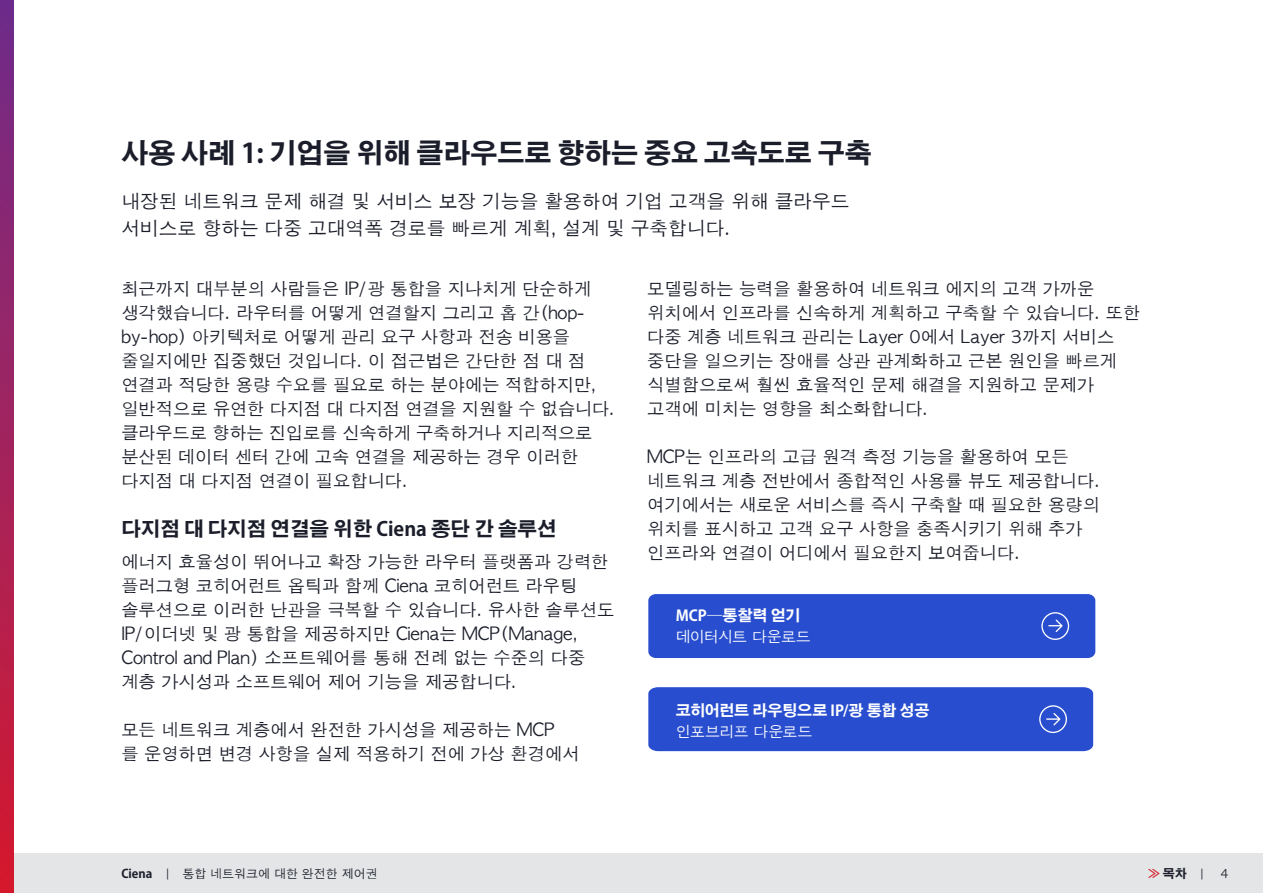
<style>
.page{position:relative;width:1263px;height:893px;background:#fff}
.page>*{position:absolute;margin:0;border:0;box-sizing:border-box;transform-origin:0 0}
.eBook_H1_Headings{font:700 27px "Adobe Gothic Std";color:#1b1e2a}
.eBook_H3_Headings{font:700 19.5px "Adobe Gothic Std";color:#1b1e2a}
.eBook_Use_Case_Intro{font:18.75px/27px "Apple Gothic";color:#1b1e2a}
.eBook_Body_Copy{font:17.25px/24px "Apple Gothic";color:#1b1e2a}
.Body_Copy{font:700 15px "Adobe Gothic Std";letter-spacing:-.015em;color:#fff}
.Body_Copy-2{font:15px "Apple Gothic";letter-spacing:-.05em;color:#fff}
.Body_Copy-3{font:15px "Apple Gothic";letter-spacing:-.03em;color:#fff}
.t1{font:12px "Apple Gothic";color:#1b1e2a}
.t2{font:700 12px "Adobe Gothic Std";color:#1b1e2a}
.s1{font-family:"Adobe Gothic Std";font-weight:700}
.s2{color:#d31924}
.s3{font-family:"Apple Gothic";font-weight:400}
</style>
<div class="page">
<div style="left:648px;top:594px;width:447px;height:64px;background:#284ecf"></div>
<div style="left:648px;top:687px;width:445px;height:64px;background:#284ecf"></div>
<div style="left:0;top:853px;width:1263px;height:40px;background:#e4e5e6"></div>
<svg style="left:0;top:0;width:14px;height:893px;background:#a1225c"></svg>
<p class="eBook_H1_Headings" style="left:121px;top:137px;width:752px">사용 사례 1: 기업을 위해 클라우드로 향하는 중요 고속도로 구축</p>
<p class="eBook_Use_Case_Intro" style="left:121px;top:188px;width:730px">내장된 네트워크 문제 해결 및 서비스 보장 기능을 활용하여 기업 고객을 위해 클라우드 서비스로 향하는 다중 고대역폭 경로를 빠르게 계획, 설계 및 구축합니다.</p>
<p class="eBook_Body_Copy" style="left:121px;top:277px;width:495px">최근까지 대부분의 사람들은 IP/광 통합을 지나치게 단순하게 생각했습니다. 라우터를 어떻게 연결할지 그리고 홉 간(hop&shy;by-hop) 아키텍처로 어떻게 관리 요구 사항과 전송 비용을 줄일지에만 집중했던 것입니다. 이 접근법은 간단한 점 대 점 연결과 적당한 용량 수요를 필요로 하는 분야에는 적합하지만, 일반적으로 유연한 다지점 대 다지점 연결을 지원할 수 없습니다. 클라우드로 향하는 진입로를 신속하게 구축하거나 지리적으로 분산된 데이터 센터 간에 고속 연결을 제공하는 경우 이러한 다지점 대 다지점 연결이 필요합니다.</p>
<p class="eBook_H3_Headings" style="left:121px;top:517px;width:437px">다지점 대 다지점 연결을 위한 Ciena 종단 간 솔루션</p>
<p class="eBook_Body_Copy" style="left:121px;top:550px;width:495px">에너지 효율성이 뛰어나고 확장 가능한 라우터 플랫폼과 강력한 플러그형 코히어런트 옵틱과 함께 Ciena 코히어런트 라우팅 솔루션으로 이러한 난관을 극복할 수 있습니다. 유사한 솔루션도<br>IP/이더넷 및 광 통합을 제공하지만 Ciena는 MCP(Manage,<br>Control and Plan) 소프트웨어를 통해 전례 없는 수준의 다중 계층 가시성과 소프트웨어 제어 기능을 제공합니다.</p>
<p class="eBook_Body_Copy" style="left:121px;top:718px;width:460px">모든 네트워크 계층에서 완전한 가시성을 제공하는 MCP<br>를 운영하면 변경 사항을 실제 적용하기 전에 가상 환경에서</p>
<p class="eBook_Body_Copy" style="left:647px;top:277px;width:495px">모델링하는 능력을 활용하여 네트워크 에지의 고객 가까운 위치에서 인프라를 신속하게 계획하고 구축할 수 있습니다. 또한 다중 계층 네트워크 관리는 Layer 0에서 Layer 3까지 서비스 중단을 일으키는 장애를 상관 관계화하고 근본 원인을 빠르게 식별함으로써 훨씬 효율적인 문제 해결을 지원하고 문제가 고객에 미치는 영향을 최소화합니다.</p>
<p class="eBook_Body_Copy" style="left:647px;top:445px;width:455px">MCP는 인프라의 고급 원격 측정 기능을 활용하여 모든 네트워크 계층 전반에서 종합적인 사용률 뷰도 제공합니다. 여기에서는 새로운 서비스를 즉시 구축할 때 필요한 용량의 위치를 표시하고 고객 요구 사항을 충족시키기 위해 추가 인프라와 연결이 어디에서 필요한지 보여줍니다.</p>
<p class="Body_Copy" style="left:676px;top:606px;width:126px">MCP—통찰력 얻기</p>
<p class="Body_Copy-2" style="left:676px;top:628px;width:137px">데이터시트 다운로드</p>
<p class="Body_Copy" style="left:676px;top:701px;width:255px">코히어런트 라우팅으로 IP/광 통합 성공</p>
<p class="Body_Copy-3" style="left:676px;top:723px;width:138px">인포브리프 다운로드</p>
<p class="t1" style="left:121px;top:867px;width:258px"><span class="s1">Ciena</span> | 통합 네트워크에 대한 완전한 제어권</p>
<p class="t2" style="left:1148px;top:866px;width:58px"><span class="s2">»</span> 목차 <span class="s3">|</span></p>
<p class="t1" style="left:1220px;top:867px;width:10px">4</p>
</div>
